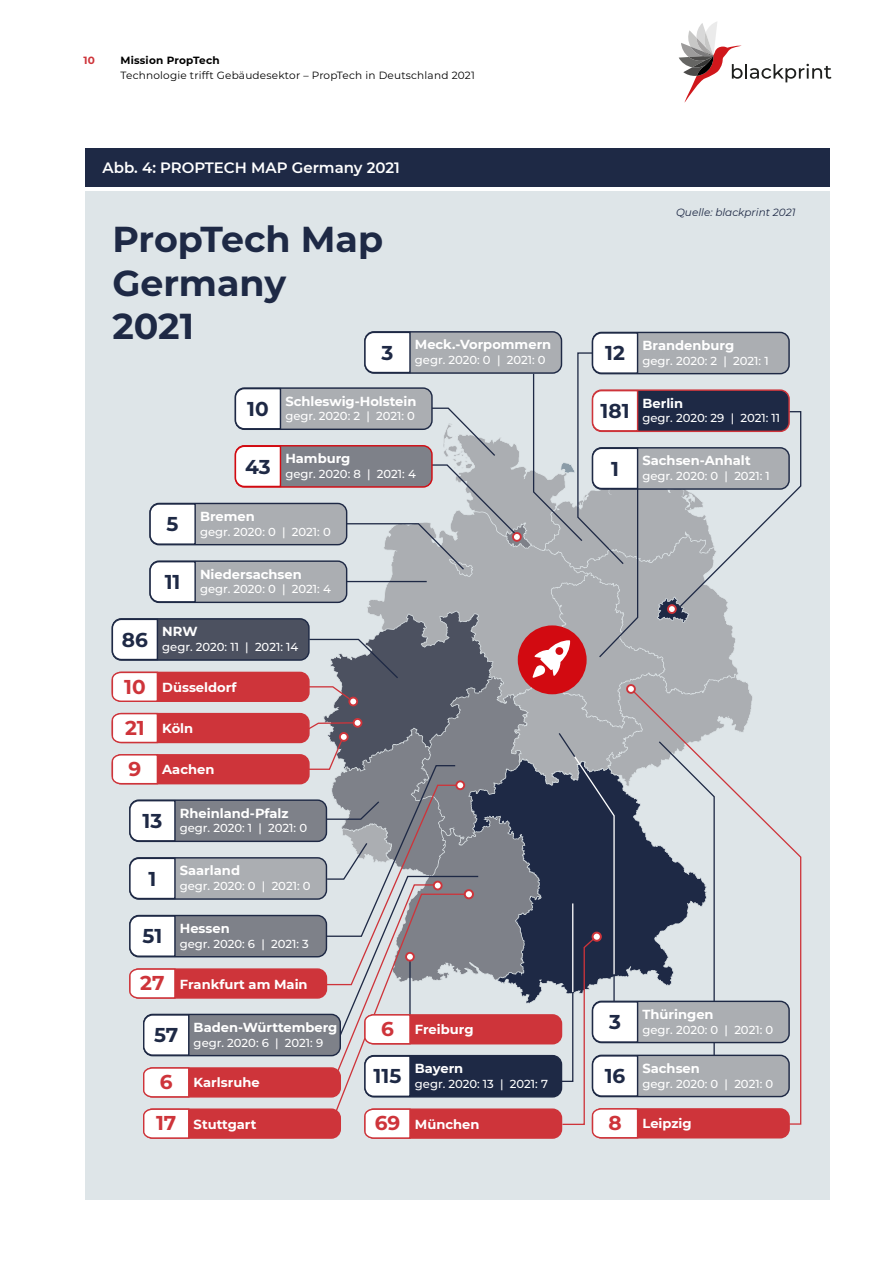
<style>
.page{position:relative;width:893px;height:1263px;background:#fff}
.page>*{position:absolute;margin:0;border:0;box-sizing:border-box;transform-origin:0 0}
.t1{font:700 36.15px/43.3px "Montserrat";color:#1e2945}
.t2{font:700 20.1px "Montserrat";color:#1e2945}
.t3{font:600 15px "Montserrat";color:#fff}
.t4{font:700 13.05px "Montserrat";color:#fff}
.t5{font:500 11.7px "Montserrat";letter-spacing:-.005em;color:#fff}
.t6{font:10.5px "Montserrat";letter-spacing:.02em;color:#000}
.t7{font:italic 10.5px "Montserrat";color:#1e2945}
.t8{font:700 10.5px "Montserrat";letter-spacing:.02em;color:#000}
.t9{font:700 10.5px "Montserrat";color:#ce343a}
.s1{font-size:20.1px;color:#ce343a}
</style>
<div class="page">
<svg style="left:679px;top:22px;width:152px;height:81px"></svg>
<div style="left:85px;top:191px;width:744px;height:1008px;background:#dee5e8"></div>
<div style="left:85px;top:148px;width:744px;height:38px;background:#1e2945"></div>
<div style="left:235px;top:446px;width:197px;height:41px;background:#7e8189;border-radius:9px"></div>
<svg style="left:234px;top:445px;width:48px;height:43px;background:#f5d8da"></svg>
<div style="left:150px;top:503px;width:197px;height:42px;background:#abaeb2;border-radius:9px"></div>
<div style="left:149px;top:503px;width:198px;height:42px;border:1px solid #1e2945;border-radius:9px"></div>
<svg style="left:149px;top:502px;width:48px;height:44px;background:#dcdee2"></svg>
<div style="left:150px;top:561px;width:197px;height:41px;background:#abaeb2;border-radius:9px"></div>
<div style="left:149px;top:560px;width:198px;height:43px;border:1px solid #1e2945;border-radius:9px"></div>
<svg style="left:149px;top:560px;width:48px;height:43px;background:#dcdee2"></svg>
<div style="left:235px;top:388px;width:197px;height:41px;background:#abaeb2;border-radius:9px"></div>
<svg style="left:234px;top:387px;width:48px;height:43px;background:#dcdee2"></svg>
<div style="left:130px;top:800px;width:196px;height:41px;background:#7e8189;border-radius:9px"></div>
<div style="left:129px;top:799px;width:198px;height:43px;border:1px solid #1e2945;border-radius:9px"></div>
<svg style="left:129px;top:799px;width:47px;height:43px;background:#dddee2"></svg>
<div style="left:130px;top:858px;width:196px;height:41px;background:#abaeb2;border-radius:9px"></div>
<div style="left:129px;top:857px;width:198px;height:43px;border:1px solid #1e2945;border-radius:9px"></div>
<svg style="left:129px;top:857px;width:47px;height:43px;background:#dcdee2"></svg>
<div style="left:112px;top:619px;width:197px;height:41px;background:#4c5160;border-radius:9px"></div>
<div style="left:112px;top:618px;width:198px;height:43px;border:1px solid #1e2945;border-radius:9px"></div>
<svg style="left:111px;top:618px;width:48px;height:43px;background:#dadce0"></svg>
<div style="left:112px;top:714px;width:197px;height:28px;background:#ce343a;border-radius:9px"></div>
<div style="left:112px;top:713px;width:198px;height:30px;border:1px solid #ce343a;border-radius:9px"></div>
<svg style="left:111px;top:712px;width:48px;height:32px;background:#f4dcdd"></svg>
<div style="left:112px;top:755px;width:197px;height:29px;background:#ce343a;border-radius:9px"></div>
<div style="left:112px;top:754px;width:198px;height:30px;border:1px solid #ce343a;border-radius:9px"></div>
<svg style="left:111px;top:754px;width:48px;height:31px"></svg>
<div style="left:112px;top:672px;width:197px;height:29px;background:#ce343a;border-radius:9px"></div>
<div style="left:112px;top:672px;width:198px;height:30px;border:1px solid #ce343a;border-radius:9px"></div>
<svg style="left:111px;top:671px;width:48px;height:31px"></svg>
<div style="left:130px;top:915px;width:196px;height:42px;background:#7e8189;border-radius:9px"></div>
<div style="left:129px;top:915px;width:198px;height:42px;border:1px solid #1e2945;border-radius:9px"></div>
<svg style="left:129px;top:915px;width:47px;height:43px;background:#dddfe3"></svg>
<div style="left:130px;top:969px;width:196px;height:29px;background:#ce343a;border-radius:9px"></div>
<div style="left:129px;top:968px;width:198px;height:31px;border:1px solid #ce343a;border-radius:9px"></div>
<svg style="left:129px;top:968px;width:47px;height:31px"></svg>
<div style="left:144px;top:1068px;width:196px;height:29px;background:#ce343a;border-radius:9px"></div>
<div style="left:143px;top:1067px;width:198px;height:30px;border:1px solid #ce343a;border-radius:9px"></div>
<svg style="left:143px;top:1067px;width:47px;height:31px"></svg>
<div style="left:144px;top:1109px;width:196px;height:29px;background:#ce343a;border-radius:9px"></div>
<div style="left:143px;top:1108px;width:198px;height:31px;border:1px solid #ce343a;border-radius:9px"></div>
<svg style="left:143px;top:1108px;width:47px;height:31px"></svg>
<svg style="left:305px;top:331px;width:497px;height:808px"></svg>
<div style="left:144px;top:1014px;width:196px;height:42px;background:#7e8189;border-radius:9px"></div>
<div style="left:143px;top:1014px;width:198px;height:42px;border:1px solid #1e2945;border-radius:9px"></div>
<svg style="left:143px;top:1013px;width:47px;height:43px;background:#dee0e3"></svg>
<p class="t9" style="left:83px;top:53px;width:13px">10</p>
<p class="t8" style="left:120px;top:53px;width:101px">Mission PropTech</p>
<p class="t6" style="left:120px;top:68px;width:356px">Technologie trifft Gebäudesektor – PropTech in Deutschland 2021</p>
<p class="t3" style="left:103px;top:157px;width:299px">Abb. 4: PROPTECH MAP Germany 2021</p>
<h1 class="t1" style="left:112px;top:216px;width:272px">PropTech Map<br>Germany<br>2021</h1>
<p class="t4" style="left:415px;top:335px;width:138px">Meck.-Vorpommern</p>
<p class="t5" style="left:381px;top:352px;width:166px"><sup>3</sup> gegr. 2020: 0 | 2021: 0</p>
<h2 class="t2" style="left:247px;top:394px;width:23px">10</h2>
<p class="t4" style="left:285px;top:392px;width:133px">Schleswig-Holstein</p>
<p class="t5" style="left:285px;top:408px;width:131px">gegr. 2020: 2 | 2021: 0</p>
<p class="t4" style="left:285px;top:449px;width:67px">Hamburg</p>
<p class="t5" style="left:245px;top:466px;width:172px"><sup>43</sup> gegr. 2020: 8 | 2021: 4</p>
<p class="t4" style="left:200px;top:507px;width:56px">Bremen</p>
<p class="t5" style="left:167px;top:523px;width:166px"><sup>5</sup> gegr. 2020: 0 | 2021: 0</p>
<p class="t4" style="left:200px;top:565px;width:103px">Niedersachsen</p>
<p class="t5" style="left:200px;top:581px;width:132px">gegr. 2020: 0 | 2021: 4</p>
<h2 class="t2" style="left:165px;top:567px;width:17px">11</h2>
<p class="t4" style="left:162px;top:622px;width:37px">NRW</p>
<p class="t5" style="left:122px;top:639px;width:178px"><sup>86</sup> gegr. 2020: 11 | 2021: 14</p>
<p class="t4" style="left:124px;top:678px;width:114px"><span class="s1">10</span> Düsseldorf</p>
<p class="t4" style="left:125px;top:719px;width:70px"><span class="s1">21</span> Köln</p>
<p class="t4" style="left:128px;top:760px;width:88px"><span class="s1">9</span> Aachen</p>
<h2 class="t2" style="left:143px;top:806px;width:21px">13</h2>
<h2 class="t2" style="left:148px;top:864px;width:9px">1</h2>
<p class="t4" style="left:180px;top:804px;width:110px">Rheinland-Pfalz</p>
<p class="t5" style="left:180px;top:820px;width:129px">gegr. 2020: 1 | 2021: 0</p>
<p class="t4" style="left:180px;top:861px;width:62px">Saarland</p>
<p class="t5" style="left:180px;top:878px;width:132px">gegr. 2020: 0 | 2021: 0</p>
<p class="t4" style="left:180px;top:919px;width:52px">Hessen</p>
<p class="t5" style="left:142px;top:935px;width:168px"><sup>51</sup> gegr. 2020: 6 | 2021: 3</p>
<p class="t4" style="left:140px;top:974px;width:169px"><span class="s1">27</span> Frankfurt am Main</p>
<p class="t7" style="left:676px;top:205px;width:121px">Quelle: blackprint 2021</p>
<h2 class="t2" style="left:605px;top:339px;width:21px">12</h2>
<h2 class="t2" style="left:601px;top:396px;width:31px">181</h2>
<h2 class="t2" style="left:611px;top:454px;width:9px">1</h2>
<p class="t4" style="left:642px;top:336px;width:93px">Brandenburg</p>
<p class="t5" style="left:642px;top:352px;width:128px">gegr. 2020: 2 | 2021: 1</p>
<p class="t4" style="left:642px;top:394px;width:42px">Berlin</p>
<p class="t5" style="left:642px;top:410px;width:139px">gegr. 2020: 29 | 2021: 11</p>
<p class="t4" style="left:642px;top:451px;width:110px">Sachsen-Anhalt</p>
<p class="t5" style="left:642px;top:468px;width:129px">gegr. 2020: 0 | 2021: 1</p>
<p class="t4" style="left:642px;top:1005px;width:73px">Thüringen</p>
<p class="t5" style="left:609px;top:1021px;width:166px"><sup>3</sup> gegr. 2020: 0 | 2021: 0</p>
<p class="t4" style="left:642px;top:1059px;width:59px">Sachsen</p>
<p class="t5" style="left:642px;top:1075px;width:132px">gegr. 2020: 0 | 2021: 0</p>
<p class="t4" style="left:194px;top:1018px;width:145px">Baden-Württemberg</p>
<p class="t4" style="left:381px;top:1020px;width:94px"><span class="s1">6</span> Freiburg</p>
<p class="t5" style="left:154px;top:1034px;width:171px"><sup>57</sup> gegr. 2020: 6 | 2021: 9</p>
<p class="t4" style="left:415px;top:1059px;width:50px">Bayern</p>
<p class="t5" style="left:415px;top:1075px;width:135px">gegr. 2020: 13 | 2021: 7</p>
<h2 class="t2" style="left:605px;top:1061px;width:22px">16</h2>
<h2 class="t2" style="left:374px;top:1062px;width:29px">115</h2>
<p class="t4" style="left:160px;top:1073px;width:101px"><span class="s1">6</span> Karlsruhe</p>
<p class="t4" style="left:156px;top:1114px;width:102px"><span class="s1">17</span> Stuttgart</p>
<p class="t4" style="left:375px;top:1114px;width:106px"><span class="s1">69</span> München</p>
<p class="t4" style="left:608px;top:1114px;width:85px"><span class="s1">8</span> Leipzig</p>
</div>
